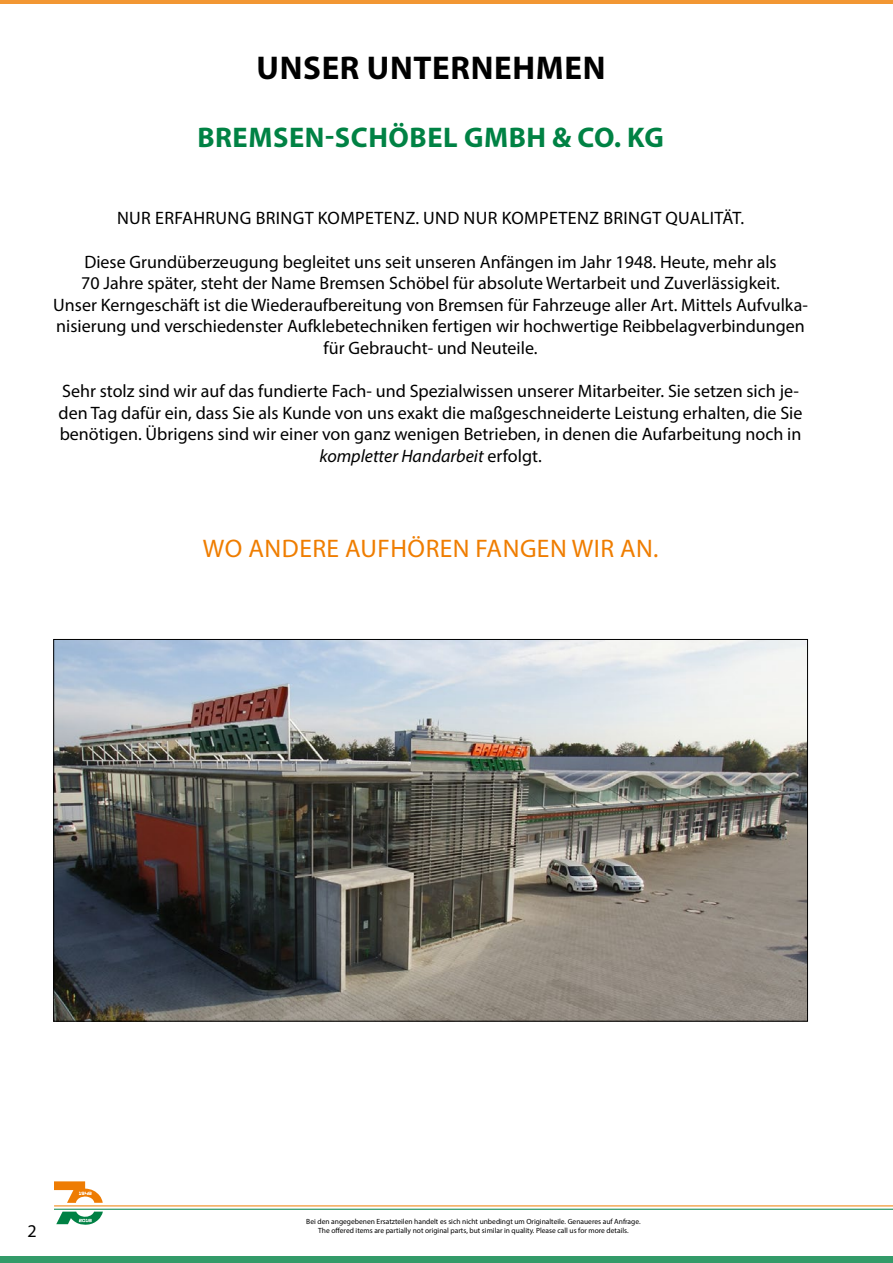
<style>
.page{position:relative;width:893px;height:1263px;background:#fff}
.page>*{position:absolute;margin:0;border:0;box-sizing:border-box;transform-origin:0 0}
.t1{font:700 33px "Myriad Pro";letter-spacing:.02em;color:#000}
.t2{font:700 28.5px "Myriad Pro";letter-spacing:.02em;color:#008244}
.t3{font:25.5px "Myriad Pro";letter-spacing:.02em;color:#ef7d00}
.t4{font:18px/21.6px "Myriad Pro";color:#000;text-align:center}
.t5{font:18px "Myriad Pro";letter-spacing:.02em;color:#000}
.t6{font:7.5px/9px "Myriad Pro";color:#000;text-align:center}
.s1{font-style:italic}
</style>
<div class="page">
<div style="left:0;top:1256px;width:893px;height:7px;background:#339b69"></div>
<hr style="left:0;top:0;width:893px;height:3px;background:#ef7d00">
<hr style="left:54px;top:1209px;width:839px;height:1px;background:#008244">
<hr style="left:54px;top:1205px;width:839px;height:1px;background:#ef7d00">
<svg style="left:54px;top:1181px;width:49px;height:22px"></svg>
<svg style="left:56px;top:1211px;width:47px;height:14px"></svg>
<img style="left:55px;top:641px;width:751px;height:378px">
<h1 class="t1" style="left:257px;top:46px;width:350px">UNSER UNTERNEHMEN</h1>
<h2 class="t2" style="left:197px;top:119px;width:468px">BREMSEN-SCHÖBEL GMBH &amp; CO. KG</h2>
<p class="t5" style="left:117px;top:207px;width:629px">NUR ERFAHRUNG BRINGT KOMPETENZ. UND NUR KOMPETENZ BRINGT QUALITÄT.</p>
<p class="t4" style="left:53px;top:251px;width:756px">Diese Grundüberzeugung begleitet uns seit unseren Anfängen im Jahr 1948. Heute, mehr als<br>70 Jahre später, steht der Name Bremsen Schöbel für absolute Wertarbeit und Zuverlässigkeit.<br>Unser Kerngeschäft ist die Wiederaufbereitung von Bremsen für Fahrzeuge aller Art. Mittels Aufvulka&shy;nisierung und verschiedenster Aufklebetechniken fertigen wir hochwertige Reibbelagverbindungen für Gebraucht- und Neuteile.</p>
<p class="t4" style="left:59px;top:380px;width:745px">Sehr stolz sind wir auf das fundierte Fach- und Spezialwissen unserer Mitarbeiter. Sie setzen sich je&shy;den Tag dafür ein, dass Sie als Kunde von uns exakt die maßgeschneiderte Leistung erhalten, die Sie benötigen. Übrigens sind wir einer von ganz wenigen Betrieben, in denen die Aufarbeitung noch in <span class="s1">kompletter Handarbeit</span> erfolgt.</p>
<h3 class="t3" style="left:203px;top:533px;width:457px">WO ANDERE AUFHÖREN FANGEN WIR AN.</h3>
<p class="t4" style="left:27px;top:1220px;width:11px">2</p>
<p class="t6" style="left:306px;top:1217px;width:336px">Bei den angegebenen Ersatzteilen handelt es sich nicht unbedingt um Originalteile. Genaueres auf Anfrage.<br>The offered items are partially not original parts, but similar in quality. Please call us for more details.</p>
</div>
